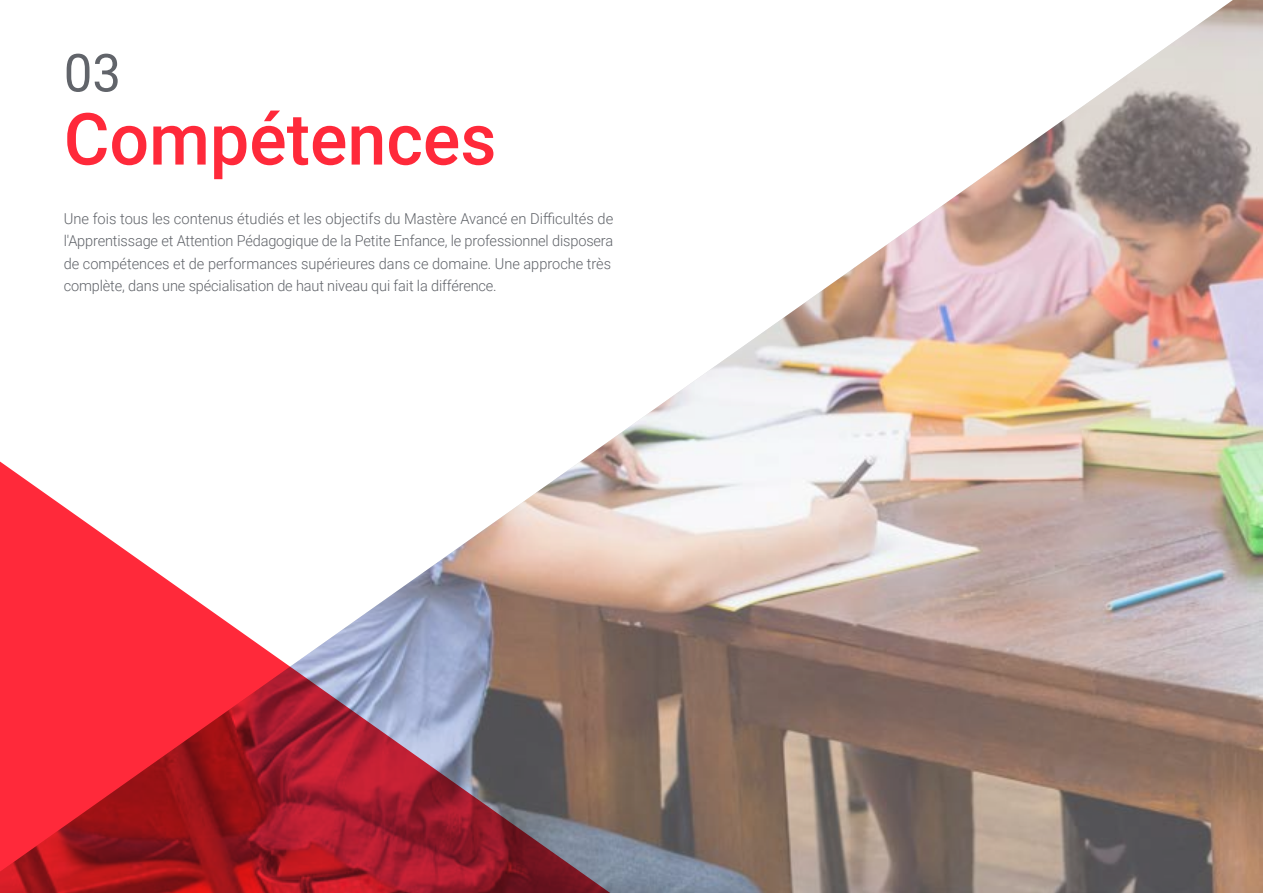
<style>
.page{position:relative;width:1263px;height:893px;background:#fff}
.page>*{position:absolute;margin:0;border:0;box-sizing:border-box;transform-origin:0 0}
.t1{font:500 72px "Roboto";color:#ff293a}
.t2{font:52.5px "Roboto";color:#61646a}
.t3{font:300 15px/22.5px "Roboto";letter-spacing:-.01em;color:#61646a}
</style>
<div class="page">
<img style="left:602px;top:0;width:661px;height:893px">
<svg style="left:0;top:446px;width:640px;height:447px"></svg>
<h2 class="t2" style="left:64px;top:36px;width:59px">03</h2>
<h1 class="t1" style="left:64px;top:89px;width:434px">Compétences</h1>
<p class="t3" style="left:64px;top:207px;width:551px">Une fois tous les contenus étudiés et les objectifs du Mastère Avancé en Difficultés de l'Apprentissage et Attention Pédagogique de la Petite Enfance, le professionnel disposera de compétences et de performances supérieures dans ce domaine. Une approche très complète, dans une spécialisation de haut niveau qui fait la différence.</p>
</div>
